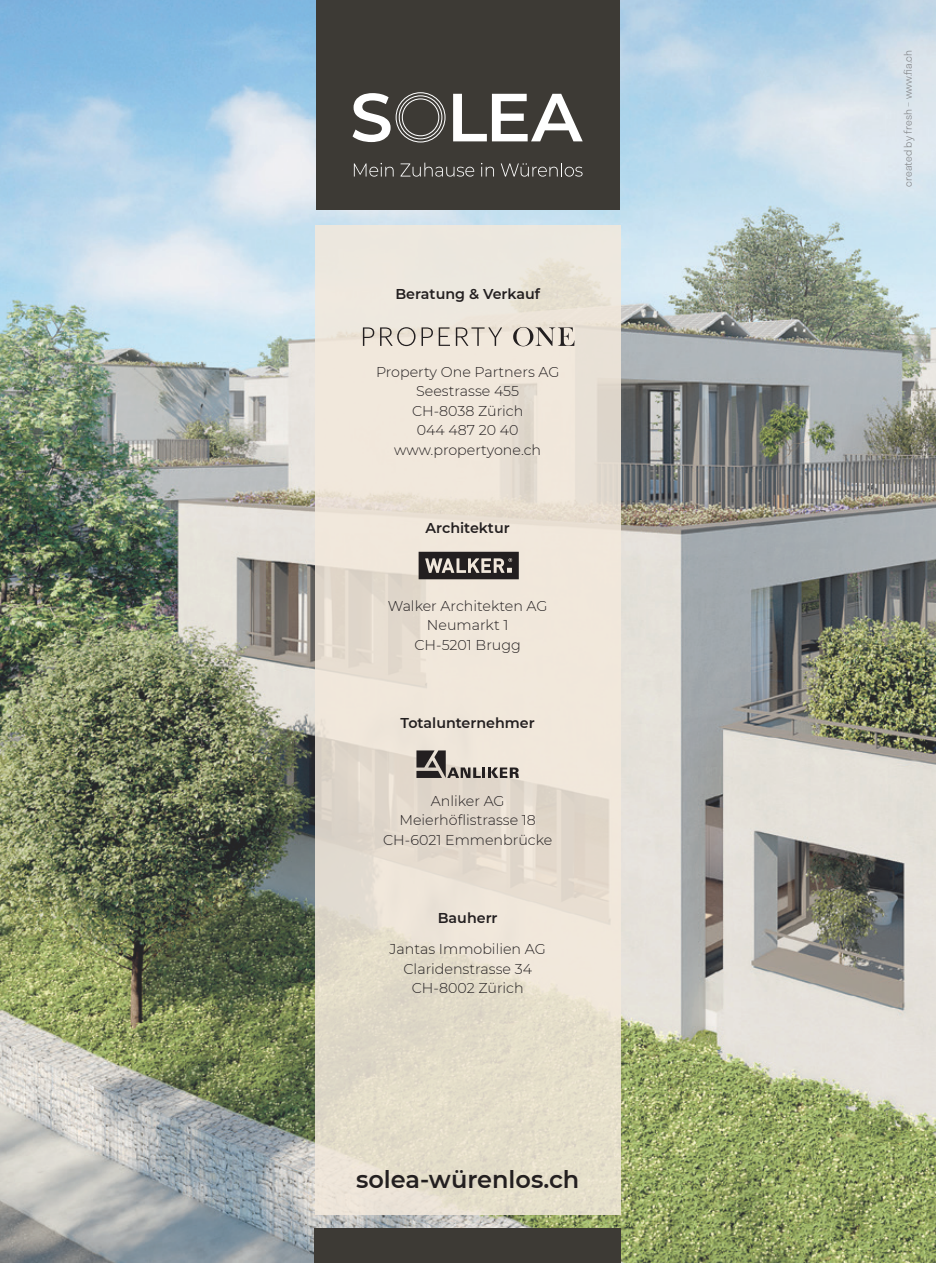
<style>
.page{position:relative;width:936px;height:1263px;background:#fff}
.page>*{position:absolute;margin:0;border:0;box-sizing:border-box;transform-origin:0 0}
.t1{font:600 24px "Montserrat";color:#231f20}
.t2{font:300 14.25px/19.5px "Montserrat";color:#231f20;text-align:center}
.t3{font:600 14.25px "Montserrat";color:#231f20}
.t4{font:300 10.5px "Stratos";color:#808285}
</style>
<div class="page">
<img style="left:0;top:0;width:935px;height:1263px">
<div style="left:316px;top:0;width:303px;height:209px;background:#3d3a35"></div>
<svg style="left:352px;top:92px;width:93px;height:50px"></svg>
<svg style="left:453px;top:94px;width:129px;height:47px"></svg>
<svg style="left:354px;top:163px;width:39px;height:14px"></svg>
<svg style="left:400px;top:163px;width:74px;height:14px"></svg>
<svg style="left:481px;top:163px;width:13px;height:14px"></svg>
<svg style="left:500px;top:163px;width:82px;height:14px"></svg>
<div style="left:315px;top:1228px;width:306px;height:35px;background:#3d3a35"></div>
<svg style="left:315px;top:225px;width:305px;height:990px;background:#e9e1d3"></svg>
<svg style="left:418px;top:552px;width:100px;height:27px;background:#534d4b"></svg>
<svg style="left:416px;top:750px;width:103px;height:28px;background:#a69e97"></svg>
<svg style="left:363px;top:327px;width:11px;height:19px"></svg>
<svg style="left:380px;top:327px;width:35px;height:19px"></svg>
<svg style="left:421px;top:327px;width:29px;height:19px"></svg>
<svg style="left:456px;top:327px;width:46px;height:19px"></svg>
<svg style="left:513px;top:327px;width:61px;height:19px"></svg>
<p class="t3" style="left:395px;top:284px;width:146px">Beratung &amp; Verkauf</p>
<p class="t2" style="left:376px;top:361px;width:185px">Property One Partners AG<br>Seestrasse 455<br>CH-8038 Zürich<br>044 487 20 40 www.propertyone.ch</p>
<p class="t3" style="left:425px;top:517px;width:86px">Architektur</p>
<p class="t2" style="left:388px;top:595px;width:161px">Walker Architekten AG<br>Neumarkt 1<br>CH-5201 Brugg</p>
<p class="t3" style="left:400px;top:712px;width:136px">Totalunternehmer</p>
<p class="t2" style="left:383px;top:790px;width:171px">Anliker AG<br>Meierhöflistrasse 18<br>CH-6021 Emmenbrücke</p>
<p class="t3" style="left:438px;top:907px;width:61px">Bauherr</p>
<p class="t2" style="left:389px;top:939px;width:158px">Jantas Immobilien AG<br>Claridenstrasse 34<br>CH-8002 Zürich</p>
<h1 class="t1" style="left:356px;top:1163px;width:225px">solea-würenlos.ch</h1>
<p class="t4" style="left:899px;top:187px;width:139px;rotate:-90deg">created by fresh – www.fia.ch</p>
</div>
